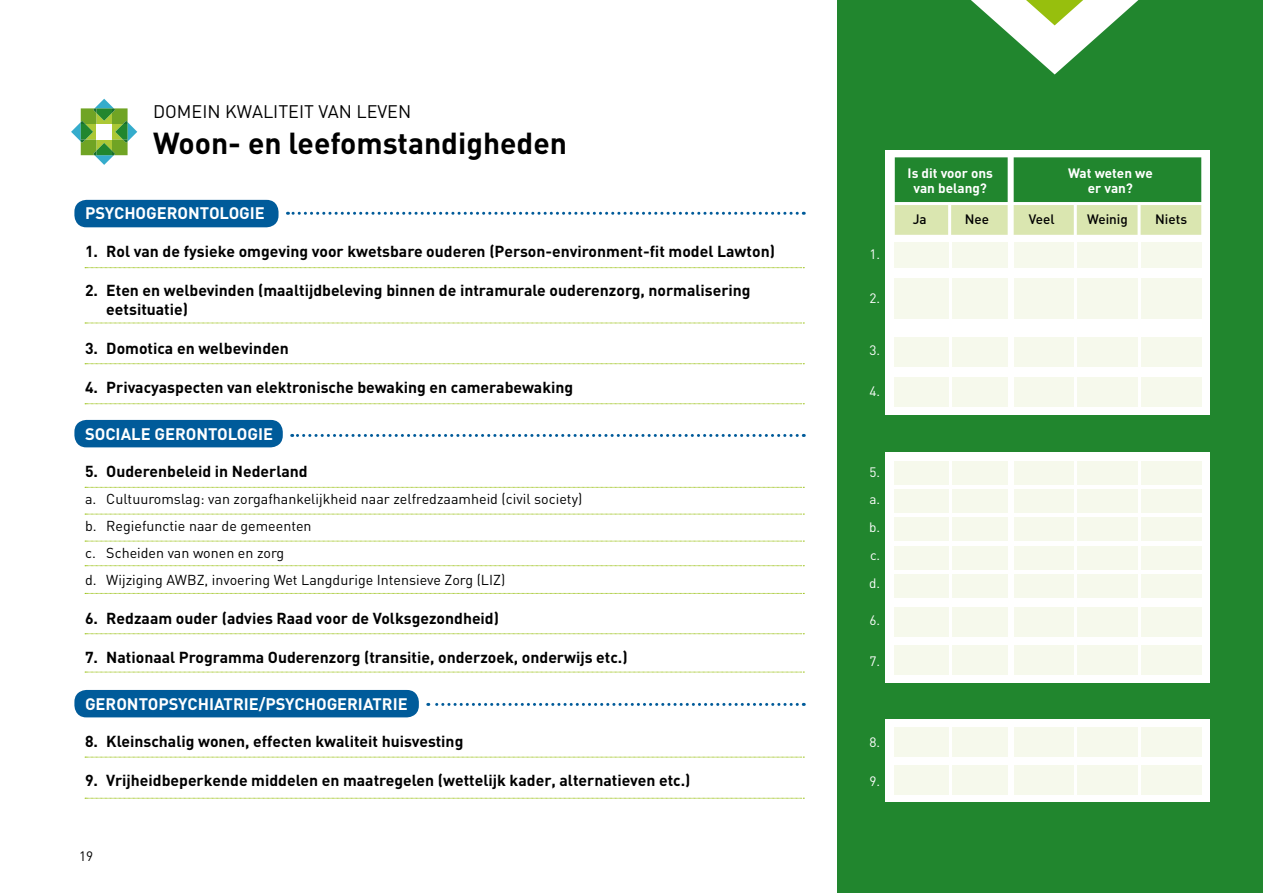
<style>
.page{position:relative;width:1263px;height:893px;background:#fff}
.page>*{position:absolute;margin:0;border:0;box-sizing:border-box;transform-origin:0 0}
.t1{font:700 30px "DIN";color:#000}
.t2{font:18px "DIN";color:#000}
.t3{font:700 16.5px "DIN";color:#fff}
.t4{font:700 15.75px/19.5px "DIN";color:#000}
.t5{font:14.25px/27px "DIN";color:#000}
.t6{font:700 13.5px/15px "DIN";color:#fff;text-align:center}
.t7{font:13.5px/27.8px "DIN";color:#fff;text-align:justify}
.t8{font:500 13.5px "DIN";color:#000}
.t9{font:13.5px "DIN";color:#000}
</style>
<div class="page">
<div style="left:74px;top:420px;width:209px;height:27px;background:#005b9a;border-radius:12px"></div>
<svg style="left:292px;top:434px;width:505px;height:3px"></svg>
<div style="left:74px;top:690px;width:345px;height:27px;background:#005b9a;border-radius:12px"></div>
<svg style="left:428px;top:703px;width:369px;height:3px"></svg>
<div style="left:74px;top:200px;width:205px;height:27px;background:#005b9a;border-radius:12px"></div>
<div style="left:838px;top:0;width:425px;height:893px;background:#21862e"></div>
<div style="left:885px;top:150px;width:325px;height:264px;background:#fff"></div>
<div style="left:885px;top:719px;width:325px;height:82px;background:#fff"></div>
<div style="left:885px;top:453px;width:325px;height:230px;background:#fff"></div>
<svg style="left:895px;top:157px;width:306px;height:78px"></svg>
<div style="left:1008px;top:154px;width:6px;height:93px;background:#fff"></div>
<hr style="left:893px;top:202px;width:313px;height:3px;background:#fff">
<hr style="left:948px;top:203px;width:3px;height:38px;background:#fff">
<hr style="left:1074px;top:203px;width:3px;height:38px;background:#fff">
<hr style="left:1137px;top:203px;width:3px;height:38px;background:#fff">
<div style="left:895px;top:279px;width:54px;height:40px;background:#f6f9ec"></div>
<div style="left:952px;top:279px;width:55px;height:40px;background:#f6f9ec"></div>
<div style="left:1014px;top:279px;width:59px;height:40px;background:#f6f9ec"></div>
<div style="left:1077px;top:279px;width:60px;height:40px;background:#f6f9ec"></div>
<div style="left:1141px;top:279px;width:60px;height:40px;background:#f6f9ec"></div>
<div style="left:895px;top:243px;width:54px;height:25px;background:#f6f9ec"></div>
<div style="left:952px;top:243px;width:55px;height:25px;background:#f6f9ec"></div>
<div style="left:1014px;top:243px;width:59px;height:25px;background:#f6f9ec"></div>
<div style="left:1077px;top:243px;width:60px;height:25px;background:#f6f9ec"></div>
<div style="left:1141px;top:243px;width:60px;height:25px;background:#f6f9ec"></div>
<div style="left:895px;top:337px;width:54px;height:30px;background:#f6f9ec"></div>
<div style="left:952px;top:337px;width:55px;height:30px;background:#f6f9ec"></div>
<div style="left:1014px;top:337px;width:59px;height:30px;background:#f6f9ec"></div>
<div style="left:1077px;top:337px;width:60px;height:30px;background:#f6f9ec"></div>
<div style="left:1141px;top:337px;width:60px;height:30px;background:#f6f9ec"></div>
<div style="left:895px;top:377px;width:54px;height:30px;background:#f6f9ec"></div>
<div style="left:952px;top:377px;width:55px;height:30px;background:#f6f9ec"></div>
<div style="left:1014px;top:377px;width:59px;height:30px;background:#f6f9ec"></div>
<div style="left:1077px;top:377px;width:60px;height:30px;background:#f6f9ec"></div>
<div style="left:1141px;top:377px;width:60px;height:30px;background:#f6f9ec"></div>
<div style="left:895px;top:461px;width:54px;height:24px;background:#f6f9ec"></div>
<div style="left:952px;top:461px;width:55px;height:24px;background:#f6f9ec"></div>
<div style="left:1014px;top:461px;width:59px;height:24px;background:#f6f9ec"></div>
<div style="left:1077px;top:461px;width:60px;height:24px;background:#f6f9ec"></div>
<div style="left:1141px;top:461px;width:60px;height:24px;background:#f6f9ec"></div>
<div style="left:895px;top:489px;width:54px;height:24px;background:#f6f9ec"></div>
<div style="left:952px;top:489px;width:55px;height:24px;background:#f6f9ec"></div>
<div style="left:1014px;top:489px;width:59px;height:24px;background:#f6f9ec"></div>
<div style="left:1077px;top:489px;width:60px;height:24px;background:#f6f9ec"></div>
<div style="left:1141px;top:489px;width:60px;height:24px;background:#f6f9ec"></div>
<div style="left:895px;top:518px;width:54px;height:23px;background:#f6f9ec"></div>
<div style="left:952px;top:518px;width:55px;height:23px;background:#f6f9ec"></div>
<div style="left:1014px;top:518px;width:59px;height:23px;background:#f6f9ec"></div>
<div style="left:1077px;top:518px;width:60px;height:23px;background:#f6f9ec"></div>
<div style="left:1141px;top:518px;width:60px;height:23px;background:#f6f9ec"></div>
<div style="left:895px;top:546px;width:54px;height:23px;background:#f6f9ec"></div>
<div style="left:952px;top:546px;width:55px;height:23px;background:#f6f9ec"></div>
<div style="left:1014px;top:546px;width:59px;height:23px;background:#f6f9ec"></div>
<div style="left:1077px;top:546px;width:60px;height:23px;background:#f6f9ec"></div>
<div style="left:1141px;top:546px;width:60px;height:23px;background:#f6f9ec"></div>
<div style="left:895px;top:574px;width:54px;height:23px;background:#f6f9ec"></div>
<div style="left:952px;top:574px;width:55px;height:23px;background:#f6f9ec"></div>
<div style="left:1014px;top:574px;width:59px;height:23px;background:#f6f9ec"></div>
<div style="left:1077px;top:574px;width:60px;height:23px;background:#f6f9ec"></div>
<div style="left:1141px;top:574px;width:60px;height:23px;background:#f6f9ec"></div>
<div style="left:895px;top:607px;width:54px;height:30px;background:#f6f9ec"></div>
<div style="left:952px;top:607px;width:55px;height:30px;background:#f6f9ec"></div>
<div style="left:1014px;top:607px;width:59px;height:30px;background:#f6f9ec"></div>
<div style="left:1077px;top:607px;width:60px;height:30px;background:#f6f9ec"></div>
<div style="left:1141px;top:607px;width:60px;height:30px;background:#f6f9ec"></div>
<div style="left:895px;top:645px;width:54px;height:30px;background:#f6f9ec"></div>
<div style="left:952px;top:645px;width:55px;height:30px;background:#f6f9ec"></div>
<div style="left:1014px;top:645px;width:59px;height:30px;background:#f6f9ec"></div>
<div style="left:1077px;top:645px;width:60px;height:30px;background:#f6f9ec"></div>
<div style="left:1141px;top:645px;width:60px;height:30px;background:#f6f9ec"></div>
<div style="left:895px;top:727px;width:54px;height:30px;background:#f6f9ec"></div>
<div style="left:952px;top:727px;width:55px;height:30px;background:#f6f9ec"></div>
<div style="left:1014px;top:727px;width:59px;height:30px;background:#f6f9ec"></div>
<div style="left:1077px;top:727px;width:60px;height:30px;background:#f6f9ec"></div>
<div style="left:1141px;top:727px;width:60px;height:30px;background:#f6f9ec"></div>
<div style="left:895px;top:765px;width:54px;height:30px;background:#f6f9ec"></div>
<div style="left:952px;top:765px;width:55px;height:30px;background:#f6f9ec"></div>
<div style="left:1014px;top:765px;width:59px;height:30px;background:#f6f9ec"></div>
<div style="left:1077px;top:765px;width:60px;height:30px;background:#f6f9ec"></div>
<div style="left:1141px;top:765px;width:60px;height:30px;background:#f6f9ec"></div>
<svg style="left:85px;top:514px;width:719px;height:1px"></svg>
<svg style="left:85px;top:593px;width:719px;height:1px"></svg>
<svg style="left:85px;top:633px;width:719px;height:1px"></svg>
<svg style="left:85px;top:672px;width:719px;height:1px"></svg>
<svg style="left:85px;top:757px;width:719px;height:1px"></svg>
<svg style="left:85px;top:798px;width:719px;height:1px"></svg>
<svg style="left:85px;top:565px;width:719px;height:1px"></svg>
<svg style="left:85px;top:541px;width:719px;height:1px"></svg>
<svg style="left:85px;top:487px;width:719px;height:1px"></svg>
<svg style="left:85px;top:267px;width:719px;height:1px"></svg>
<svg style="left:85px;top:323px;width:719px;height:1px"></svg>
<svg style="left:85px;top:363px;width:719px;height:1px"></svg>
<svg style="left:85px;top:403px;width:719px;height:1px"></svg>
<svg style="left:287px;top:212px;width:510px;height:3px"></svg>
<svg style="left:971px;top:0;width:167px;height:74px"></svg>
<svg style="left:71px;top:99px;width:66px;height:66px"></svg>
<p class="t2" style="left:153px;top:101px;width:260px">Dom ein kwaliteit van leven</p>
<h1 class="t1" style="left:153px;top:123px;width:415px">Woon- en leefomstandigheden</h1>
<p class="t3" style="left:85px;top:202px;width:181px">Psychogerontologie</p>
<p class="t4" style="left:85px;top:241px;width:691px">1. Rol van de fysieke omgeving voor kwetsbare ouderen (Person-environment-fit model Lawton)</p>
<p class="t4" style="left:106px;top:280px;width:646px;text-indent:-21px">2. Eten en welbevinden (maaltijdbeleving binnen de intramurale ouderenzorg, normalisering eetsituatie)</p>
<p class="t4" style="left:85px;top:338px;width:205px">3. Domotica en welbevinden</p>
<p class="t4" style="left:85px;top:377px;width:490px">4. Privacyaspecten van elektronische bewaking en camerabewaking</p>
<p class="t3" style="left:85px;top:423px;width:190px">Sociale gerontologie</p>
<p class="t4" style="left:85px;top:461px;width:224px">5. Ouderenbeleid in Nederland</p>
<p class="t5" style="left:85px;top:486px;width:499px">a. Cultuuromslag: van zorgafhankelijkheid naar zelfredzaamheid (civil society) b. Regiefunctie naar de gemeenten<br>c. Scheiden van wonen en zorg<br>d. Wijziging AWBZ, invoering Wet Langdurige I ntensieve Zorg (LIZ)</p>
<p class="t4" style="left:85px;top:608px;width:416px">6. Redzaam ouder (advies Raad voor de Volksgezondheid)</p>
<p class="t4" style="left:85px;top:647px;width:544px">7. Nationaal Programma Ouderenzorg (transitie, onderzoek, onderwijs etc.)</p>
<p class="t3" style="left:85px;top:693px;width:324px">Gerontopsychiatrie/psychogeriatrie</p>
<p class="t4" style="left:85px;top:731px;width:380px">8. Kleinschalig wonen, effecten kwaliteit huisvesting</p>
<p class="t4" style="left:85px;top:770px;width:607px">9. Vrijheidbeperkende middelen en maatregelen (wettelijk kader, alternatieven etc.)</p>
<p class="t9" style="left:79px;top:848px;width:16px">19</p>
<p class="t7" style="left:869px;top:241px;width:12px">1.</p>
<p class="t7" style="left:869px;top:284px;width:12px">2.</p>
<p class="t7" style="left:869px;top:337px;width:12px">3.</p>
<p class="t7" style="left:869px;top:377px;width:12px">4.</p>
<p class="t7" style="left:869px;top:458px;width:13px">5. a. b. c. d.</p>
<p class="t7" style="left:869px;top:607px;width:12px">6.</p>
<p class="t7" style="left:869px;top:647px;width:12px">7.</p>
<p class="t7" style="left:869px;top:728px;width:12px">8.</p>
<p class="t7" style="left:869px;top:767px;width:12px">9.</p>
<p class="t6" style="left:907px;top:165px;width:87px">Is dit voor ons van belang?</p>
<p class="t6" style="left:1068px;top:165px;width:86px">Wat weten we er van?</p>
<p class="t8" style="left:913px;top:210px;width:15px">Ja</p>
<p class="t8" style="left:965px;top:210px;width:26px">Nee</p>
<p class="t8" style="left:1029px;top:210px;width:27px">Veel</p>
<p class="t8" style="left:1087px;top:210px;width:42px">Weinig</p>
<p class="t8" style="left:1155px;top:210px;width:33px">Niets</p>
</div>
